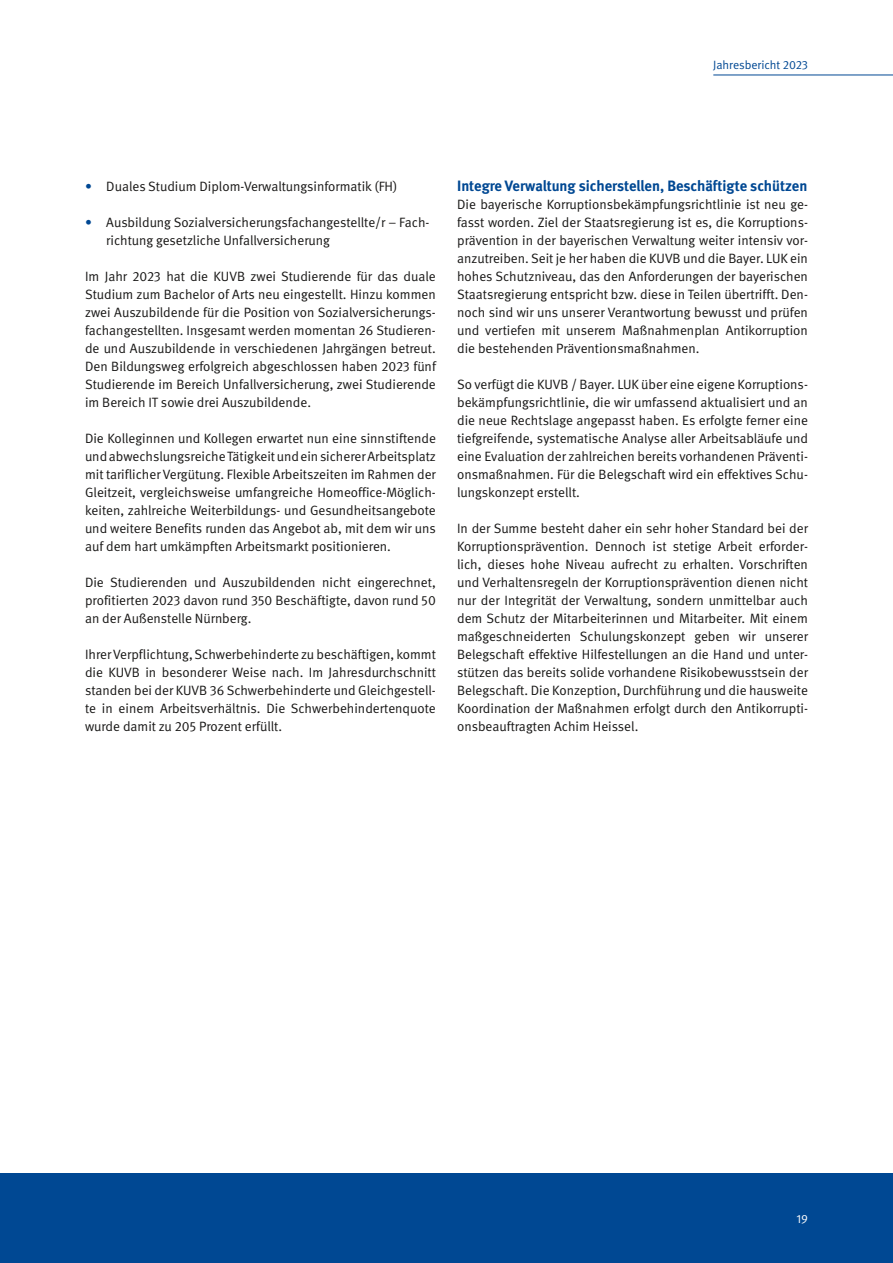
<style>
.page{position:relative;width:893px;height:1263px;background:#fff}
.page>*{position:absolute;margin:0;border:0;box-sizing:border-box;transform-origin:0 0}
.t1{font:700 15px "DGUV Meta";color:#004893}
.t2{font:13.5px/18px "DGUV Meta";color:#181716;text-align:justify}
.t3{font:12px "DGUV Meta";color:#004893}
.t4{font:12px "DGUV Meta";color:#fff}
.s1{color:#004893}
</style>
<div class="page">
<div style="left:0;top:1174px;width:893px;height:89px;background:#004893"></div>
<hr style="left:713px;top:75px;width:180px;height:1px;background:#004893">
<p class="t3" style="left:713px;top:58px;width:96px">Jahresbericht 2023</p>
<p class="t2" style="left:85px;top:178px;width:314px"><span class="s1">•</span> Duales Studium Diplom-Verwaltungsinformatik (FH)</p>
<p class="t2" style="left:106px;top:214px;width:325px;text-indent:-21px"><span class="s1">•</span> Ausbildung Sozialversicherungsfachangestellte/r – Fach&shy;richtung gesetzliche Unfallversicherung</p>
<p class="t2" style="left:85px;top:268px;width:352px">Im Jahr 2023 hat die KUVB zwei Studierende für das duale Studium zum Bachelor of Arts neu eingestellt. Hinzu kommen zwei Auszubildende für die Position von Sozialversicherungs&shy;fachangestellten. Insgesamt werden momentan 26 Studieren&shy;de und Auszubildende in verschiedenen Jahrgängen betreut.<br>Den Bildungsweg erfolgreich abgeschlossen haben 2023 fünf Studierende im Bereich Unfallversicherung, zwei Studierende im Bereich IT sowie drei Auszubildende.</p>
<p class="t2" style="left:85px;top:430px;width:352px">Die Kolleginnen und Kollegen erwartet nun eine sinnstiftende und abwechslungsreiche Tätigkeit und ein sicherer Arbeitsplatz mit tariflicher Vergütung. Flexible Arbeitszeiten im Rahmen der Gleitzeit, vergleichsweise umfangreiche Homeoffice-Möglich&shy;keiten, zahlreiche Weiterbildungs- und Gesundheitsangebote und weitere Benefits runden das Angebot ab, mit dem wir uns auf dem hart umkämpften Arbeitsmarkt positionieren.</p>
<p class="t2" style="left:85px;top:574px;width:352px">Die Studierenden und Auszubildenden nicht eingerechnet, profitierten 2023 davon rund 350 Beschäftigte, davon rund 50 an der Außenstelle Nürnberg.</p>
<p class="t2" style="left:85px;top:646px;width:352px">Ihrer Verpflichtung, Schwerbehinderte zu beschäftigen, kommt die KUVB in besonderer Weise nach. Im Jahresdurchschnitt standen bei der KUVB 36 Schwerbehinderte und Gleichgestell&shy;te in einem Arbeitsverhältnis. Die Schwerbehindertenquote wurde damit zu 205 Prozent erfüllt.</p>
<p class="t1" style="left:457px;top:177px;width:352px">Integre Verwaltung sicherstellen, Beschäftigte schützen</p>
<p class="t2" style="left:457px;top:196px;width:352px">Die bayerische Korruptionsbekämpfungsrichtlinie ist neu ge&shy;fasst worden. Ziel der Staatsregierung ist es, die Korruptions&shy;prävention in der bayerischen Verwaltung weiter intensiv vor&shy;anzutreiben. Seit je her haben die KUVB und die Bayer. LUK ein hohes Schutzniveau, das den Anforderungen der bayerischen Staatsregierung entspricht bzw. diese in Teilen übertrifft. Den&shy;noch sind wir uns unserer Verantwortung bewusst und prüfen und vertiefen mit unserem Maßnahmenplan Antikorruption die bestehenden Präventionsmaßnahmen.</p>
<p class="t2" style="left:457px;top:376px;width:352px">So verfügt die KUVB / Bayer. LUK über eine eigene Korruptions&shy;bekämpfungsrichtlinie, die wir umfassend aktualisiert und an die neue Rechtslage angepasst haben. Es erfolgte ferner eine tiefgreifende, systematische Analyse aller Arbeitsabläufe und eine Evaluation der zahlreichen bereits vorhandenen Präventi&shy;onsmaßnahmen. Für die Belegschaft wird ein effektives Schu&shy;lungskonzept erstellt.</p>
<p class="t2" style="left:457px;top:520px;width:352px">In der Summe besteht daher ein sehr hoher Standard bei der Korruptionsprävention. Dennoch ist stetige Arbeit erforder&shy;lich, dieses hohe Niveau aufrecht zu erhalten. Vorschriften und Verhaltensregeln der Korruptionsprävention dienen nicht nur der Integrität der Verwaltung, sondern unmittelbar auch dem Schutz der Mitarbeiterinnen und Mitarbeiter. Mit einem maßgeschneiderten Schulungskonzept geben wir unserer Belegschaft effektive Hilfestellungen an die Hand und unter&shy;stützen das bereits solide vorhandene Risikobewusstsein der Belegschaft. Die Konzeption, Durchführung und die hausweite Koordination der Maßnahmen erfolgt durch den Antikorrupti&shy;onsbeauftragten Achim Heissel.</p>
<p class="t4" style="left:796px;top:1212px;width:13px">19</p>
</div>
